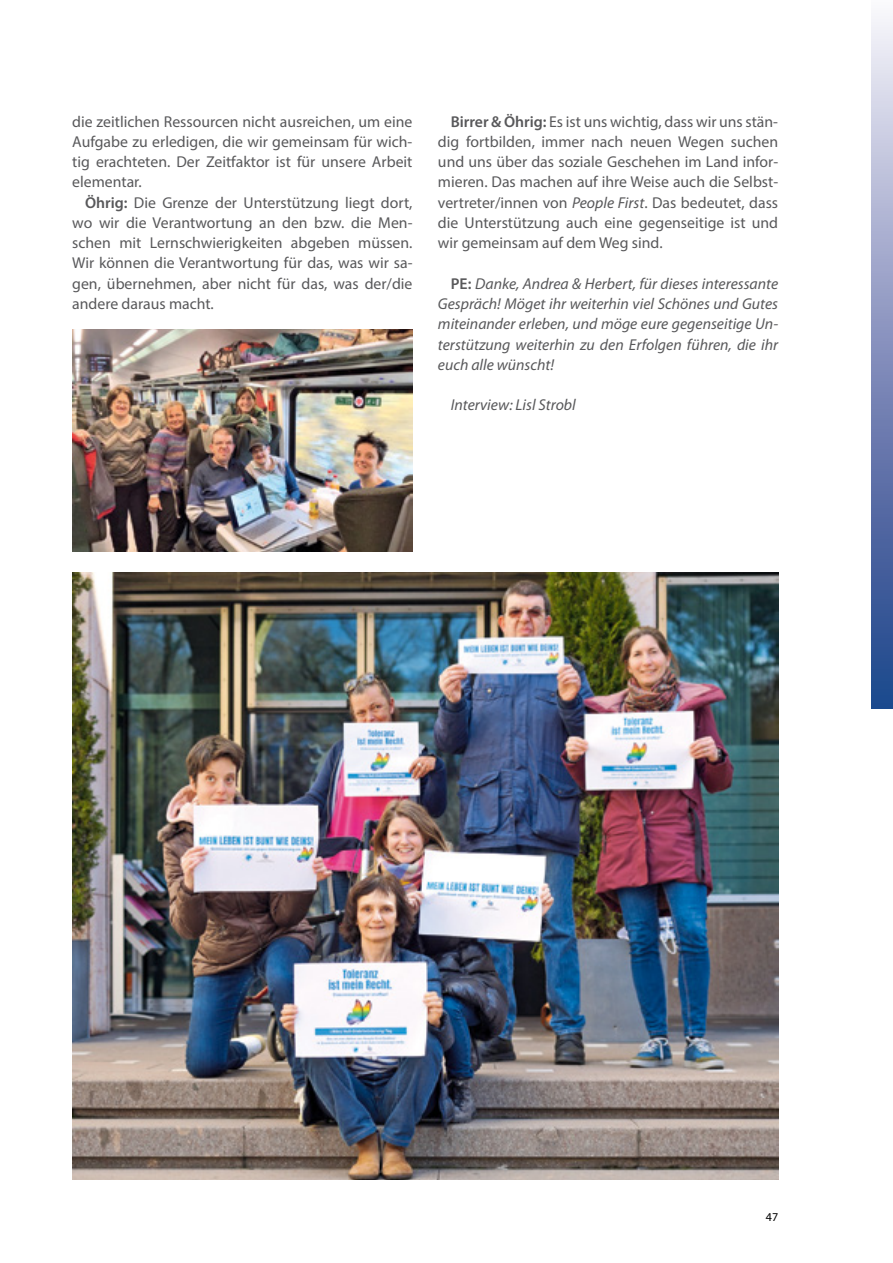
<style>
.page{position:relative;width:893px;height:1263px;background:#fff}
.page>*{position:absolute;margin:0;border:0;box-sizing:border-box;transform-origin:0 0}
.t1{font:15.75px/20.2px "Myriad Pro";color:#58585a;text-align:justify}
.t2{font:italic 15.75px/20.2px "Myriad Pro";color:#58585a;text-align:justify}
.t3{font:12px "Myriad Pro";color:#000}
.s1{font-weight:600}
.s2{font-style:italic}
.s3{font-weight:600;font-style:normal}
</style>
<div class="page">
<div style="left:872px;top:0;width:21px;height:708px;background:linear-gradient(to bottom,#f6eff8,#183b86)"></div>
<img style="left:72px;top:572px;width:706px;height:608px">
<img style="left:72px;top:329px;width:340px;height:223px">
<p class="t1" style="left:72px;top:111px;width:342px">die zeitlichen Ressourcen nicht ausreichen, um eine Aufgabe zu erledigen, die wir gemeinsam für wich&shy;tig erachteten. Der Zeitfaktor ist für unsere Arbeit elementar.</p>
<p class="t1" style="left:72px;top:192px;width:342px;text-indent:13px"><span class="s1">Öhrig:</span> Die Grenze der Unterstützung liegt dort, wo wir die Verantwortung an den bzw. die Men&shy;schen mit Lernschwierigkeiten abgeben müssen.<br>Wir können die Verantwortung für das, was wir sa&shy;gen, übernehmen, aber nicht für das, was der/die andere daraus macht.</p>
<p class="t1" style="left:438px;top:111px;width:342px;text-indent:13px"><span class="s1">Birrer &amp; Öhrig:</span> Es ist uns wichtig, dass wir uns stän&shy;dig fortbilden, immer nach neuen Wegen suchen und uns über das soziale Geschehen im Land infor&shy;mieren. Das machen auf ihre Weise auch die Selbst&shy;vertreter/innen von <span class="s2">People First</span>. Das bedeutet, dass die Unterstützung auch eine gegenseitige ist und wir gemeinsam auf dem Weg sind.</p>
<p class="t2" style="left:438px;top:273px;width:342px;text-indent:13px"><span class="s3">PE:</span> Danke, Andrea &amp; Herbert, für dieses interessante Gespräch! Möget ihr weiterhin viel Schönes und Gutes miteinander erleben, und möge eure gegenseitige Un&shy;terstützung weiterhin zu den Erfolgen führen, die ihr euch alle wünscht!</p>
<p class="t2" style="left:451px;top:395px;width:127px">Interview: Lisl Strobl</p>
<p class="t3" style="left:766px;top:1209px;width:14px">47</p>
</div>
